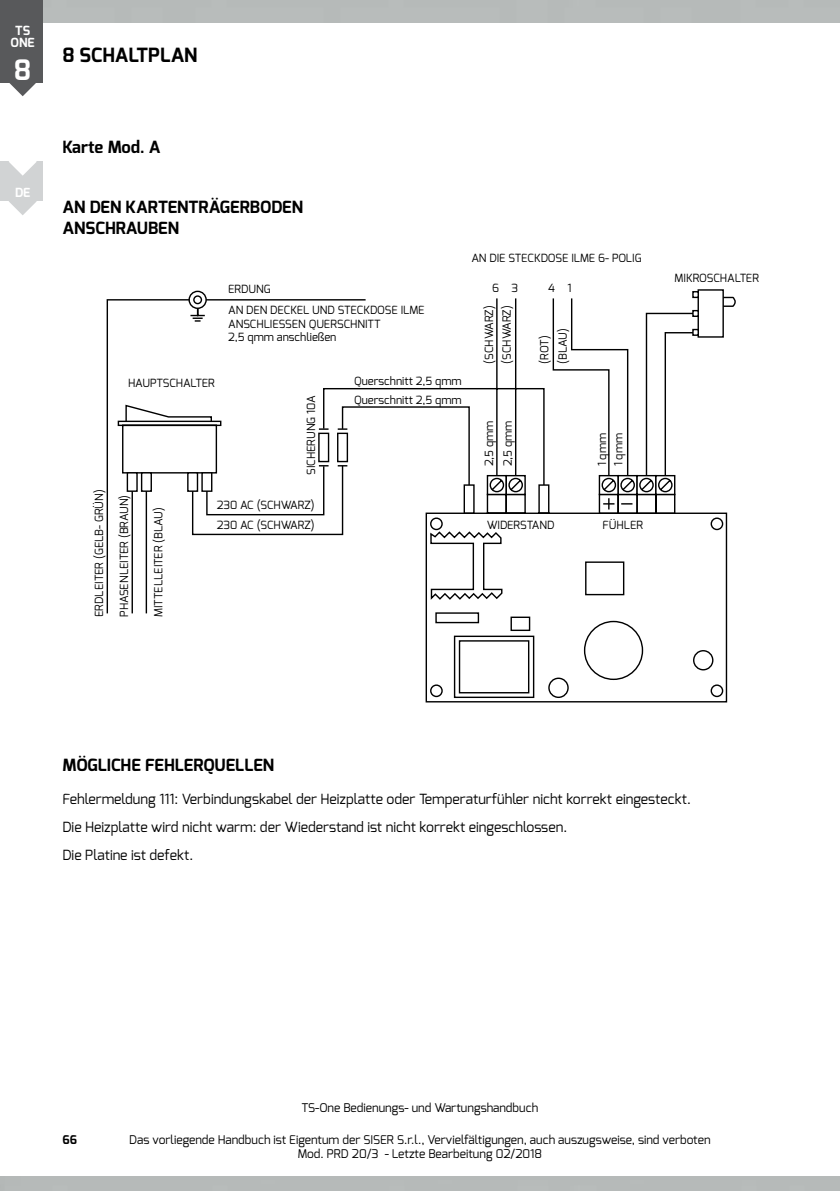
<style>
.page{position:relative;width:840px;height:1191px;background:#fff}
.page>*{position:absolute;margin:0;border:0;box-sizing:border-box;transform-origin:0 0}
.t1{font:700 28px "Exo";color:#fff}
.t2{font:700 19.6px "Exo";color:#000}
.t3{font:700 16.8px/20.2px "Exo";color:#000}
.t4{font:14px/28px "Exo";color:#000}
.t5{font:700 12.6px/11.2px "Exo";color:#fff;text-align:center}
.t6{font:12px/14.4px "Exo";color:#000;text-align:center}
.t7{font:700 12px "Exo";color:#000}
.t8{font:11.2px/21.2px "Exo";color:#000}
</style>
<div class="page">
<svg style="left:838px;top:0;width:1px;height:23px"></svg>
<svg style="left:9px;top:82px;width:28px;height:14px"></svg>
<div style="left:0;top:0;width:43px;height:82px;background:#58595b"></div>
<svg style="left:106px;top:299px;width:323px;height:315px"></svg>
<svg style="left:424px;top:505px;width:303px;height:197px"></svg>
<svg style="left:125px;top:404px;width:304px;height:101px"></svg>
<svg style="left:189px;top:291px;width:17px;height:17px"></svg>
<div style="left:188px;top:291px;width:19px;height:18px;border:1px solid #000;border-radius:50%"></div>
<svg style="left:194px;top:296px;width:7px;height:7px"></svg>
<div style="left:193px;top:295px;width:9px;height:9px;border:1px solid #000;border-radius:50%"></div>
<svg style="left:692px;top:291px;width:6px;height:5px"></svg>
<svg style="left:429px;top:296px;width:307px;height:402px"></svg>
<div style="left:337px;top:432px;width:11px;height:30px;background:#fff;border:1px solid #000"></div>
<svg style="left:337px;top:428px;width:10px;height:2px"></svg>
<svg style="left:9px;top:201px;width:28px;height:14px"></svg>
<div style="left:0;top:162px;width:43px;height:39px;background:#d1d3d4"></div>
<svg style="left:9px;top:161px;width:28px;height:15px"></svg>
<p class="t5" style="left:11px;top:26px;width:26px">TS<br>ONE</p>
<h1 class="t1" style="left:14px;top:54px;width:19px">8</h1>
<p class="t5" style="left:15px;top:187px;width:17px">DE</p>
<h2 class="t2" style="left:62px;top:44px;width:136px">8 SCHALTPLAN</h2>
<h3 class="t3" style="left:62px;top:137px;width:99px">Karte Mod. A</h3>
<h3 class="t3" style="left:62px;top:198px;width:242px">AN DEN KARTENTRÄGERBODEN<br>ANSCHRAUBEN</h3>
<p class="t8" style="left:128px;top:372px;width:88px">HAUPTSCHALTER</p>
<p class="t8" style="left:228px;top:279px;width:198px">ERDUNG<br>AN DEN DECKEL UND STECKDOSE ILME</p>
<p class="t8" style="left:228px;top:317px;width:154px;line-height:13.6px">ANSCHLIESSEN QUERSCHNITT<br>2,5 qmm anschließen</p>
<p class="t8" style="left:301px;top:475px;width:81px;rotate:-90deg">SICHERUNG 10A</p>
<p class="t8" style="left:354px;top:370px;width:109px">Querschnitt 2,5 qmm</p>
<p class="t8" style="left:354px;top:390px;width:109px">Querschnitt 2,5 qmm</p>
<p class="t8" style="left:89px;top:617px;width:129px;rotate:-90deg">ERDLEITER (GELB- GRÜN)</p>
<p class="t8" style="left:114px;top:617px;width:124px;rotate:-90deg">PHASENLEITER (BRAUN)</p>
<p class="t8" style="left:148px;top:617px;width:111px;rotate:-90deg">MITTELLEITER (BLAU)</p>
<p class="t8" style="left:216px;top:496px;width:99px;line-height:19.8px">230 AC (SCHWARZ)<br>230 AC (SCHWARZ)</p>
<p class="t8" style="left:471px;top:248px;width:172px">AN DIE STECKDOSE ILME 6- POLIG</p>
<p class="t8" style="left:492px;top:278px;width:27px">6 3</p>
<p class="t8" style="left:548px;top:278px;width:25px">4 1</p>
<p class="t8" style="left:480px;top:363px;width:59px;line-height:17.8px;rotate:-90deg">(SCHWARZ) (SCHWARZ)</p>
<p class="t8" style="left:535px;top:363px;width:37px;line-height:18.4px;rotate:-90deg">(ROT) (BLAU)</p>
<p class="t8" style="left:480px;top:466px;width:47px;line-height:18.8px;rotate:-90deg">2,5 qmm<br>2,5 qmm</p>
<p class="t8" style="left:594px;top:466px;width:35px;line-height:16.4px;rotate:-90deg">1 qmm<br>1 qmm</p>
<p class="t8" style="left:486px;top:515px;width:69px">WIDERSTAND</p>
<p class="t8" style="left:602px;top:515px;width:42px">FÜHLER</p>
<p class="t8" style="left:674px;top:267px;width:86px">MIKROSCHALTER</p>
<h3 class="t3" style="left:62px;top:755px;width:213px">MÖGLICHE FEHLERQUELLEN</h3>
<p class="t4" style="left:62px;top:785px;width:629px">Fehlermeldung 111: Verbindungskabel der Heizplatte oder Temperaturfühler nicht korrekt eingesteckt.<br>Die Heizplatte wird nicht warm: der Wiederstand ist nicht korrekt eingeschlossen.<br>Die Platine ist defekt.</p>
<p class="t7" style="left:62px;top:1133px;width:16px">66</p>
<p class="t6" style="left:301px;top:1102px;width:238px">TS-One Bedienungs- und Wartungshandbuch</p>
<p class="t6" style="left:129px;top:1133px;width:582px">Das vorliegende Handbuch ist Eigentum der SISER S.r.l., Vervielfältigungen, auch auszugsweise, sind verboten<br>Mod. PRD 20/3 - Letzte Bearbeitung 02/2018</p>
</div>
